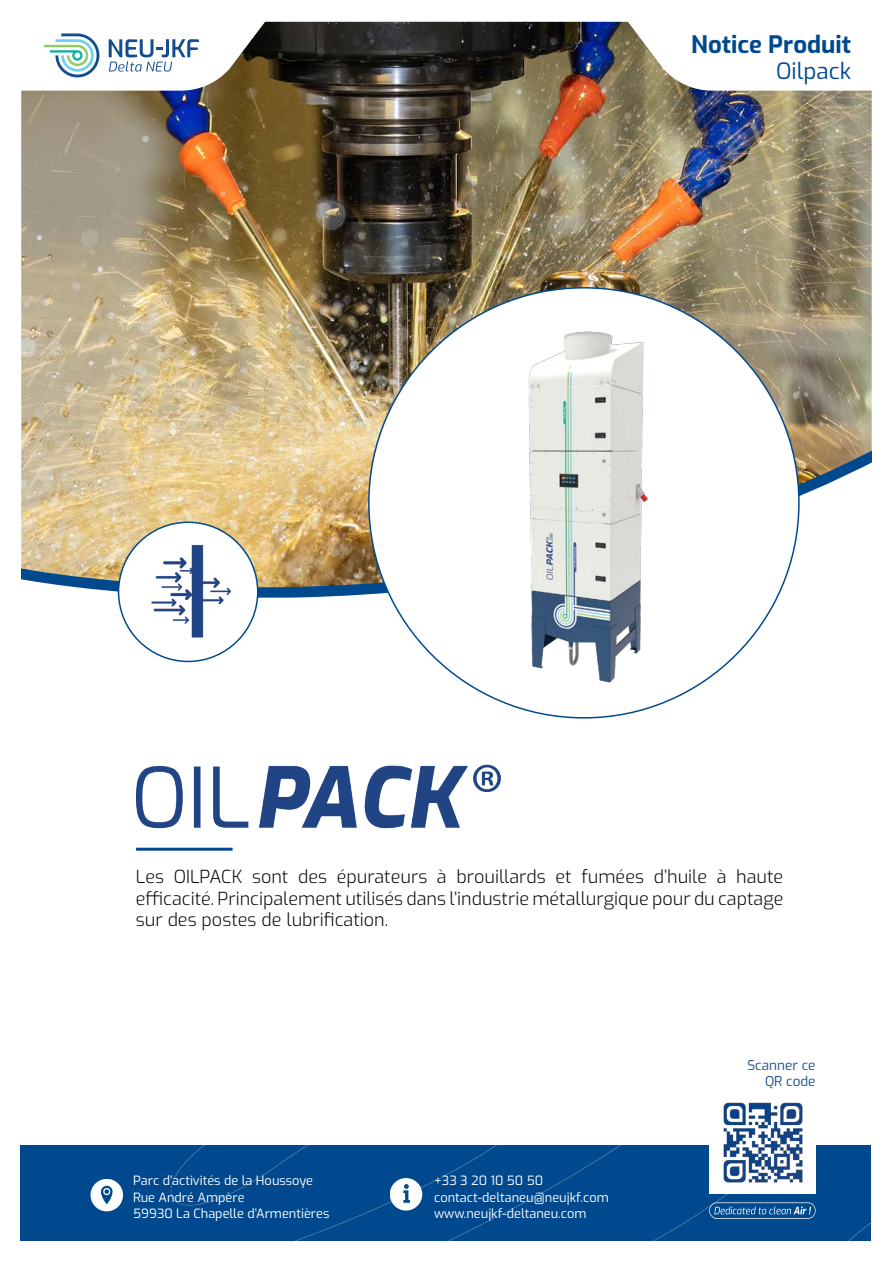
<style>
.page{position:relative;width:893px;height:1263px;background:#fff}
.page>*{position:absolute;margin:0;border:0;box-sizing:border-box;transform-origin:0 0}
.t1{font:700 24px "Exo";color:#01498e}
.t2{font:22.5px "Exo";color:#01498e}
.t3{font:300 18px/21.6px "Exo";color:#000001;text-align:justify}
.t4{font:13.5px "Exo";color:#154f8c}
.t5{font:12.75px "Exo";color:#fff}
</style>
<div class="page">
<div style="left:20px;top:1145px;width:851px;height:96px;background:#01498e"></div>
<svg style="left:709px;top:1202px;width:107px;height:17px;background:#336da4"></svg>
<div style="left:390px;top:1178px;width:32px;height:32px;background:#fff;border-radius:16px"></div>
<svg style="left:403px;top:1184px;width:7px;height:19px"></svg>
<div style="left:91px;top:1179px;width:32px;height:32px;background:#fff;border-radius:16px"></div>
<svg style="left:101px;top:1186px;width:12px;height:18px"></svg>
<img style="left:21px;top:22px;width:851px;height:426px">
<img style="left:21px;top:451px;width:851px;height:147px">
<svg style="left:627px;top:21px;width:245px;height:70px"></svg>
<svg style="left:21px;top:21px;width:245px;height:70px"></svg>
<hr style="left:136px;top:848px;width:97px;height:3px;background:#01498e">
<div style="left:709px;top:1091px;width:107px;height:103px;background:#fff"></div>
<img style="left:723px;top:1102px;width:80px;height:81px">
<div style="left:119px;top:522px;width:139px;height:139px;background:#fff;border-radius:50%"></div>
<img style="left:129px;top:534px;width:116px;height:116px">
<div style="left:369px;top:288px;width:430px;height:430px;background:#fff;border-radius:50%"></div>
<img style="left:446px;top:306px;width:296px;height:393px">
<img style="left:136px;top:764px;width:365px;height:65px">
<p class="t1" style="left:691px;top:26px;width:161px">Notice Produit</p>
<p class="t2" style="left:776px;top:55px;width:76px">Oilpack</p>
<p class="t3" style="left:136px;top:865px;width:649px">Les OILPACK sont des épurateurs à brouillards et fumées d’huile à haute efficacité. Principalement utilisés dans l’industrie métallurgique pour du captage sur des postes de lubrification.</p>
<p class="t5" style="left:133px;top:1171px;width:182px">Parc d’activités de la Houssoye</p>
<p class="t5" style="left:133px;top:1187px;width:113px">Rue André Ampère</p>
<p class="t5" style="left:133px;top:1204px;width:198px">59930 La Chapelle d’Armentières</p>
<p class="t5" style="left:434px;top:1171px;width:110px">+33 3 20 10 50 50</p>
<p class="t5" style="left:434px;top:1187px;width:176px">contact-deltaneu@neujkf.com</p>
<p class="t5" style="left:434px;top:1204px;width:154px">www.neujkf-deltaneu.com</p>
<p class="t4" style="left:747px;top:1055px;width:70px">Scanner ce</p>
<p class="t4" style="left:765px;top:1071px;width:52px">QR code</p>
</div>
